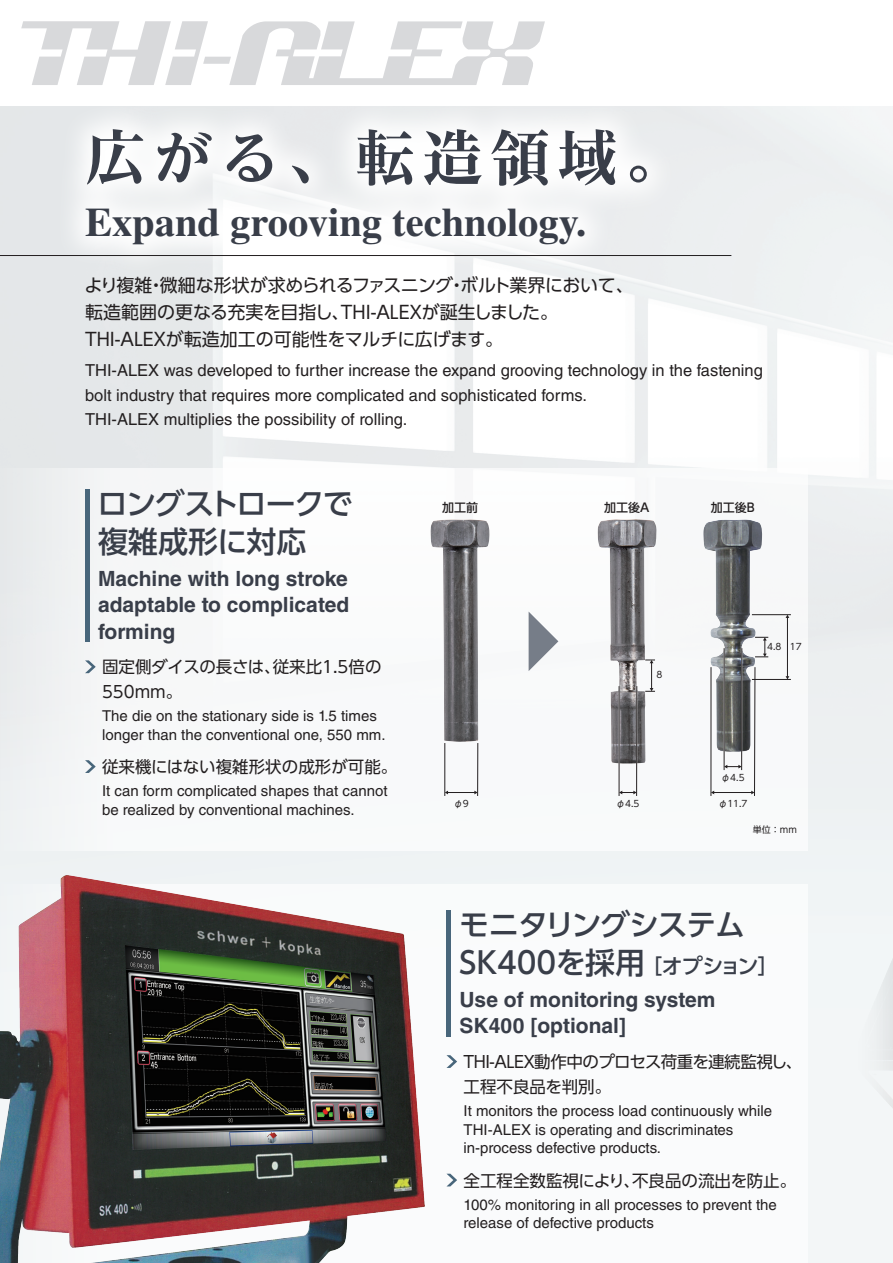
<style>
.page{position:relative;width:893px;height:1263px;background:#fff}
.page>*{position:absolute;margin:0;border:0;box-sizing:border-box;transform-origin:0 0}
.t1{font:700 expanded 60px "Reim Pro";letter-spacing:.125em;color:#393e49}
.t2{font:700 40.5px "Times LT Std";color:#393e49}
.t3{font:500 30px/37.5px "UD Shin Go Pro";letter-spacing:-.025em;color:#393e49}
.t4{font:700 21px/26.2px "Helvetica LT Std";color:#393e49;text-align:justify}
.t5{font:18px/27px "UD Shin Go Pro";letter-spacing:-.005em;color:#231f20}
.t6{font:16.5px/24.8px "Helvetica LT Std";color:#231f20}
.t7{font:16.5px/24.8px "UD Shin Go Pro";color:#231f20}
.t8{font:16.5px/24.8px "UD Shin Go Pro";letter-spacing:-.025em;color:#231f20}
.t9{font:15px/18.8px "Helvetica LT Std";color:#231f20}
.t10{font:500 12px "UD Shin Go Pro";color:#231f20}
.t11{font:9px "UD Shin Go Pro";color:#231f20}
.s1{font-size:21px}
</style>
<div class="page">
<img style="left:0;top:106px;width:893px;height:1157px">
<svg style="left:55px;top:106px;width:623px;height:170px"></svg>
<hr style="left:0;top:255px;width:731px;height:1px;background:#231f20">
<div style="left:0;top:468px;width:808px;height:382px;background:#f8f9fa"></div>
<div style="left:0;top:884px;width:808px;height:379px;background:#fff"></div>
<img style="left:431px;top:519px;width:58px;height:223px">
<img style="left:703px;top:519px;width:59px;height:233px">
<img style="left:597px;top:519px;width:59px;height:244px">
<hr style="left:445px;top:743px;width:1px;height:53px;background:#231f20">
<hr style="left:477px;top:743px;width:1px;height:53px;background:#231f20">
<svg style="left:445px;top:791px;width:33px;height:3px"></svg>
<hr style="left:618px;top:686px;width:2px;height:110px;background:#fff">
<hr style="left:619px;top:686px;width:1px;height:110px;background:#231f20">
<hr style="left:636px;top:686px;width:1px;height:110px;background:#231f20">
<svg style="left:619px;top:791px;width:18px;height:3px"></svg>
<hr style="left:723px;top:648px;width:2px;height:122px;background:#fff">
<hr style="left:724px;top:648px;width:1px;height:122px;background:#231f20">
<hr style="left:741px;top:648px;width:1px;height:122px;background:#231f20">
<svg style="left:724px;top:765px;width:18px;height:3px"></svg>
<hr style="left:711px;top:667px;width:1px;height:129px;background:#231f20">
<hr style="left:714px;top:792px;width:38px;height:1px;background:#231f20">
<svg style="left:751px;top:667px;width:4px;height:129px"></svg>
<svg style="left:645px;top:660px;width:10px;height:32px"></svg>
<hr style="left:752px;top:614px;width:39px;height:1px;background:#231f20">
<hr style="left:752px;top:679px;width:39px;height:1px;background:#231f20">
<hr style="left:787px;top:617px;width:1px;height:60px;background:#231f20">
<svg style="left:755px;top:637px;width:13px;height:21px"></svg>
<svg style="left:529px;top:612px;width:29px;height:59px"></svg>
<div style="left:85px;top:489px;width:5px;height:153px;background:#48667b"></div>
<svg style="left:85px;top:660px;width:11px;height:13px"></svg>
<svg style="left:85px;top:760px;width:11px;height:13px"></svg>
<div style="left:446px;top:910px;width:5px;height:126px;background:#48667b"></div>
<svg style="left:446px;top:1055px;width:11px;height:13px"></svg>
<svg style="left:447px;top:1174px;width:10px;height:12px"></svg>
<img style="left:0;top:876px;width:424px;height:387px">
<img style="left:849px;top:952px;width:44px;height:159px">
<svg style="left:21px;top:21px;width:524px;height:64px"></svg>
<h1 class="t1" style="left:85px;top:109px;width:601px">広がる、転造領域。</h1>
<h2 class="t2" style="left:85px;top:198px;width:503px">Expand grooving technology.</h2>
<p class="t5" style="left:84px;top:271px;width:551px">より複雑・微細な形状が求められるファスニング・ボルト業界において、転造範囲の更なる充実を目指し、THI-ALEXが誕生しました。<br>THI-ALEXが転造加工の可能性をマルチに広げます。</p>
<p class="t6" style="left:85px;top:358px;width:679px">THI-ALEX was developed to further increase the expand grooving technology in the fastening bolt industry that requires more complicated and sophisticated forms.<br>THI-ALEX multiplies the possibility of rolling.</p>
<h3 class="t3" style="left:98px;top:484px;width:257px">ロングストロークで複雑成形に対応</h3>
<h3 class="t4" style="left:98px;top:565px;width:253px">Machine with long stroke adaptable to complicated forming</h3>
<p class="t7" style="left:102px;top:654px;width:281px">固定側ダイスの長さは、従来比1.5倍の<br>550mm。</p>
<p class="t9" style="left:102px;top:706px;width:285px">The die on the stationary side is 1.5 times longer than the conventional one, 550 mm.</p>
<p class="t7" style="left:102px;top:754px;width:297px">従来機にはない複雑形状の成形が可能。</p>
<p class="t9" style="left:102px;top:781px;width:287px">It can form complicated shapes that cannot be realized by conventional machines.</p>
<p class="t10" style="left:442px;top:497px;width:37px">加工前</p>
<p class="t10" style="left:604px;top:497px;width:47px">加工後A</p>
<p class="t10" style="left:711px;top:497px;width:45px">加工後B</p>
<p class="t11" style="left:656px;top:667px;width:7px">8</p>
<p class="t11" style="left:454px;top:796px;width:16px">φ9</p>
<p class="t11" style="left:616px;top:796px;width:25px">φ4.5</p>
<p class="t11" style="left:767px;top:639px;width:36px">4.8 17</p>
<p class="t11" style="left:721px;top:770px;width:25px">φ4.5</p>
<p class="t11" style="left:718px;top:796px;width:31px">φ11.7</p>
<p class="t11" style="left:753px;top:822px;width:45px">単位：mm</p>
<h3 class="t3" style="left:459px;top:905px;width:321px">モニタリングシステム<br>SK400を採用<span class="s1">［オプション］</span></h3>
<h3 class="t4" style="left:459px;top:986px;width:257px">Use of monitoring system<br>SK400 [optional]</h3>
<p class="t8" style="left:463px;top:1049px;width:340px">THI-ALEX動作中のプロセス荷重を連続監視し、工程不良品を判別。</p>
<p class="t9" style="left:463px;top:1101px;width:310px">It monitors the process load continuously while<br>THI-ALEX is operating and discriminates in-process defective products.</p>
<p class="t7" style="left:463px;top:1167px;width:334px">全工程全数監視により、不良品の流出を防止。</p>
<p class="t9" style="left:463px;top:1195px;width:315px">100% monitoring in all processes to prevent the release of defective products</p>
</div>
